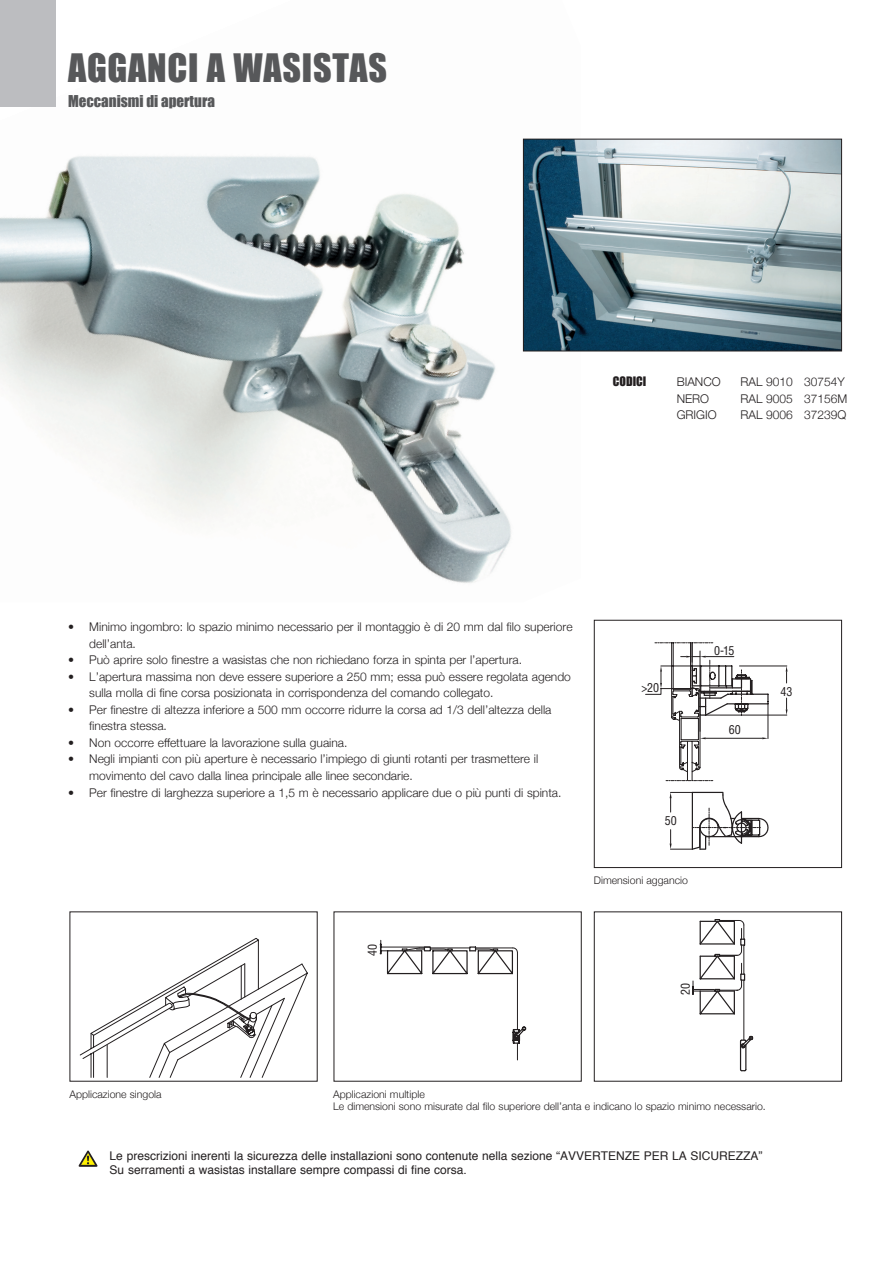
<style>
.page{position:relative;width:893px;height:1263px;background:#fff}
.page>*{position:absolute;margin:0;border:0;box-sizing:border-box;transform-origin:0 0}
._01_TITOLONE{font:36px "Impact";letter-spacing:.02em;color:#57585a}
._02_SOTTOTITOLO{font:15px "Impact";color:#57585a}
._05_TESTO{font:300 12px/16.5px "Helvetica Neue";color:#231f20}
.t1{font:12px "Helvetica";color:#231f20}
.t2{font:condensed 12px "Helvetica";letter-spacing:-.015em;color:#231f20}
._05_TESTO-2{font:12px "Impact";color:#231f20}
._07_dida_nera{font:300 10.5px "Helvetica Neue";color:#231f20}
</style>
<div class="page">
<img style="left:0;top:0;width:581px;height:583px">
<div style="left:0;top:0;width:55px;height:106px;background:#bcbdc0"></div>
<img style="left:525px;top:141px;width:315px;height:208px">
<div style="left:523px;top:139px;width:319px;height:212px;border:1px solid #231f20"></div>
<svg style="left:79px;top:938px;width:229px;height:140px"></svg>
<svg style="left:380px;top:939px;width:147px;height:121px"></svg>
<svg style="left:692px;top:919px;width:62px;height:153px"></svg>
<div style="left:594px;top:911px;width:248px;height:170px;border:1px solid #231f20"></div>
<hr style="left:739px;top:666px;width:48px;height:1px;background:#231f20">
<hr style="left:706px;top:715px;width:81px;height:1px;background:#231f20">
<svg style="left:786px;top:666px;width:1px;height:17px"></svg>
<svg style="left:786px;top:698px;width:1px;height:17px"></svg>
<svg style="left:670px;top:791px;width:99px;height:59px"></svg>
<svg style="left:645px;top:642px;width:124px;height:139px"></svg>
<div style="left:594px;top:620px;width:248px;height:248px;border:1px solid #231f20"></div>
<svg style="left:79px;top:1150px;width:18px;height:17px"></svg>
<p class="_01_TITOLONE" style="left:68px;top:40px;width:321px">AGGANCI A WASISTAS</p>
<p class="_02_SOTTOTITOLO" style="left:68px;top:89px;width:148px">Meccanismi di apertura</p>
<p class="_05_TESTO-2" style="left:613px;top:372px;width:35px">CODICI</p>
<p class="_05_TESTO" style="left:677px;top:373px;width:46px">BIANCO</p>
<p class="_05_TESTO" style="left:740px;top:373px;width:106px">RAL 9010 30754Y</p>
<p class="_05_TESTO" style="left:677px;top:389px;width:34px">NERO</p>
<p class="_05_TESTO" style="left:740px;top:389px;width:108px">RAL 9005 37156M</p>
<p class="_05_TESTO" style="left:677px;top:406px;width:42px">GRIGIO</p>
<p class="_05_TESTO" style="left:740px;top:406px;width:108px">RAL 9006 37239Q</p>
<p class="_05_TESTO" style="left:89px;top:618px;width:485px;text-indent:-21px">• Minimo ingombro: lo spazio minimo necessario per il montaggio è di 20 mm dal filo superiore dell’anta.</p>
<p class="_05_TESTO" style="left:68px;top:651px;width:455px">• Può aprire solo finestre a wasistas che non richiedano forza in spinta per l’apertura.</p>
<p class="_05_TESTO" style="left:89px;top:667px;width:483px;text-indent:-21px">• L’apertura massima non deve essere superiore a 250 mm; essa può essere regolata agendo sulla molla di fine corsa posizionata in corrispondenza del comando collegato.</p>
<p class="_05_TESTO" style="left:89px;top:700px;width:464px;text-indent:-21px">• Per finestre di altezza inferiore a 500 mm occorre ridurre la corsa ad 1/3 dell’altezza della finestra stessa.</p>
<p class="_05_TESTO" style="left:68px;top:733px;width:281px">• Non occorre effettuare la lavorazione sulla guaina.</p>
<p class="_05_TESTO" style="left:89px;top:750px;width:450px;text-indent:-21px">• Negli impianti con più aperture è necessario l’impiego di giunti rotanti per trasmettere il movimento del cavo dalla linea principale alle linee secondarie.</p>
<p class="_05_TESTO" style="left:68px;top:783px;width:495px">• Per finestre di larghezza superiore a 1,5 m è necessario applicare due o più punti di spinta.</p>
<p class="t2" style="left:361px;top:802px;width:13px;rotate:-90deg">20</p>
<p class="t2" style="left:641px;top:680px;width:19px">&gt;20</p>
<p class="t2" style="left:665px;top:813px;width:13px">50</p>
<p class="_07_dida_nera" style="left:594px;top:872px;width:96px">Dimensioni aggancio</p>
<p class="t2" style="left:365px;top:955px;width:13px;rotate:-90deg">40</p>
<p class="t2" style="left:678px;top:995px;width:13px;rotate:-90deg">20</p>
<p class="t2" style="left:714px;top:643px;width:22px">0-15</p>
<p class="t2" style="left:729px;top:722px;width:13px">60</p>
<p class="t2" style="left:780px;top:684px;width:13px">43</p>
<p class="_07_dida_nera" style="left:70px;top:1085px;width:94px">Applicazione singola</p>
<p class="_07_dida_nera" style="left:333px;top:1085px;width:93px">Applicazioni multiple</p>
<p class="_07_dida_nera" style="left:333px;top:1097px;width:434px">Le dimensioni sono misurate dal filo superiore dell’anta e indicano lo spazio minimo necessario.</p>
<p class="t1" style="left:110px;top:1146px;width:654px">Le prescrizioni inerenti la sicurezza delle installazioni sono contenute nella sezione “AVVERTENZE PER LA SICUREZZA”</p>
<p class="t1" style="left:110px;top:1159px;width:359px">Su serramenti a wasistas installare sempre compassi di fine corsa.</p>
</div>
